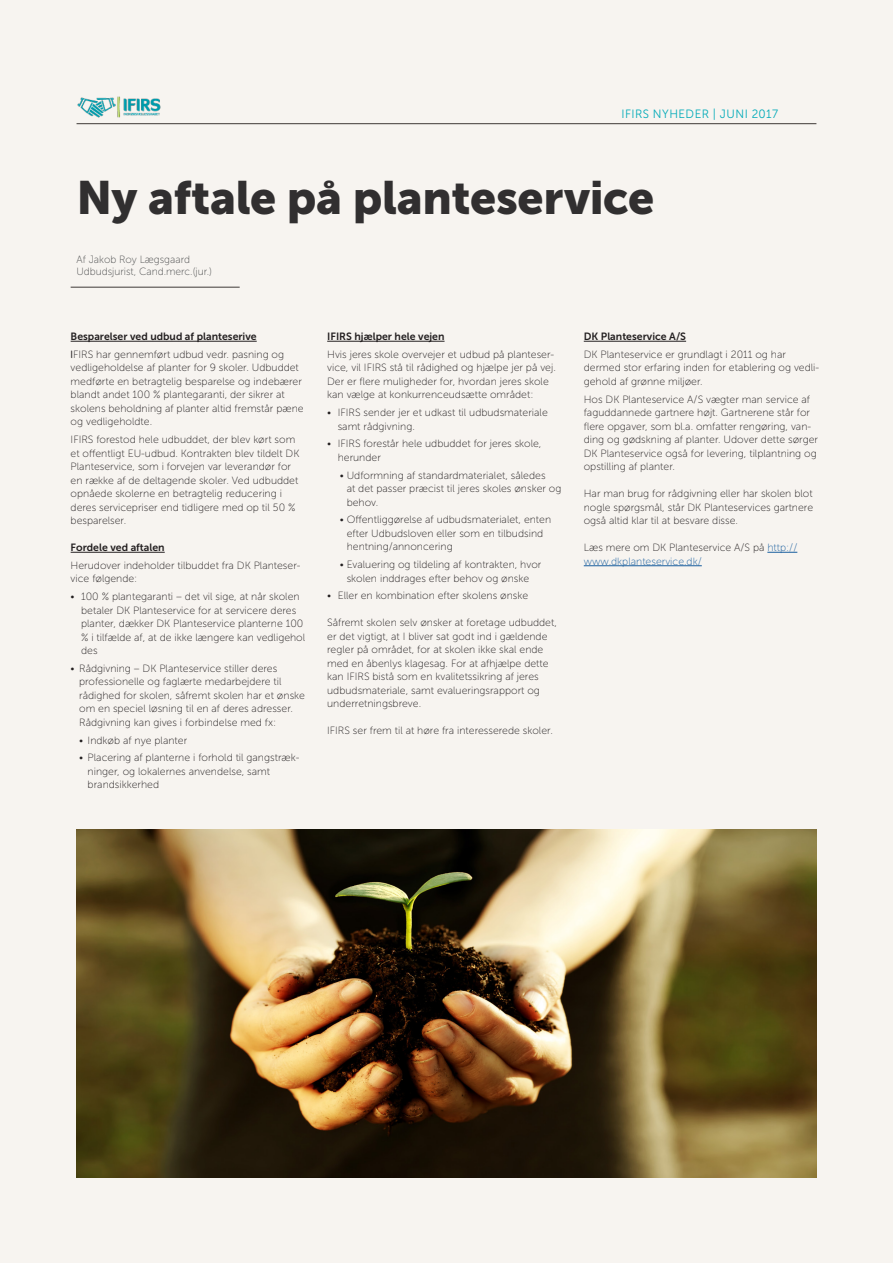
<style>
.page{position:relative;width:893px;height:1263px;background:#f7f4f0}
.page>*{position:absolute;margin:0;border:0;box-sizing:border-box;transform-origin:0 0}
.rubrik_3{font:46.5px "Museo Sans 900";letter-spacing:-.01em;color:#312f30}
.t1{font:12px "Museo Sans 300";letter-spacing:.04em;color:#00aab8}
.brød_lille_mellemrub{font:10.5px/13.5px "Museo Sans 100";color:#231f20}
.brød_lille_mellemrub-2{font:10.5px "Museo Sans 700";color:#231f20}
.brød_lille_mellemrub-3{font:10.5px/13.5px "Museo Sans 100";color:#175d9e}
.t2{font:10.5px/12.6px "Museo Sans 100";color:#4b4c4d}
.s1{font-family:"Diavlo"}
.s2{color:#231f20}
</style>
<div class="page">
<hr style="left:77px;top:123px;width:739px;height:1px;background:#3e3936">
<img style="left:77px;top:97px;width:84px;height:20px">
<hr style="left:71px;top:287px;width:169px;height:1px;background:#3e3936">
<hr style="left:71px;top:341px;width:186px;height:1px;background:#231f20">
<hr style="left:71px;top:552px;width:94px;height:1px;background:#231f20">
<hr style="left:327px;top:341px;width:118px;height:1px;background:#231f20">
<hr style="left:584px;top:341px;width:102px;height:1px;background:#231f20">
<hr style="left:767px;top:552px;width:30px;height:1px;background:#175d9e">
<hr style="left:584px;top:565px;width:118px;height:1px;background:#175d9e">
<img style="left:77px;top:830px;width:739px;height:348px">
<p class="t1" style="left:621px;top:107px;width:158px">IFIRS NYHEDER | JUNI 2017</p>
<p class="rubrik_3" style="left:77px;top:171px;width:579px">Ny aftale på planteservice</p>
<p class="t2" style="left:77px;top:253px;width:137px">Af Jakob Roy Lægsgaard<br>Udbudsjurist, Cand.merc.(jur.)</p>
<p class="brød_lille_mellemrub-2" style="left:71px;top:331px;width:188px">Besparelser ved udbud af planteserive</p>
<p class="brød_lille_mellemrub" style="left:71px;top:348px;width:234px"><span class="s1">I</span>FIRS har gennemført udbud vedr. pasning og vedligeholdelse af planter for 9 skoler. Udbuddet medførte en betragtelig besparelse og indebærer blandt andet 100 % plantegaranti, der sikrer at skolens beholdning af planter altid fremstår pæne og vedligeholdte.</p>
<p class="brød_lille_mellemrub" style="left:71px;top:433px;width:230px">IFIRS forestod hele udbuddet, der blev kørt som et offentligt EU-udbud. Kontrakten blev tildelt DK Planteservice, som i forvejen var leverandør for en række af de deltagende skoler. Ved udbuddet opnåede skolerne en betragtelig reducering i deres servicepriser end tidligere med op til 50 % besparelser.</p>
<p class="brød_lille_mellemrub-2" style="left:71px;top:542px;width:96px">Fordele ved aftalen</p>
<p class="brød_lille_mellemrub" style="left:71px;top:559px;width:231px">Herudover indeholder tilbuddet fra DK Planteser&shy;vice følgende:</p>
<p class="brød_lille_mellemrub" style="left:81px;top:590px;width:226px;text-indent:-10px">• 100 % plantegaranti – det vil sige, at når skolen betaler DK Planteservice for at servicere deres planter, dækker DK Planteservice planterne 100 % i tilfælde af, at de ikke længere kan vedligehol des</p>
<p class="brød_lille_mellemrub" style="left:79px;top:662px;width:227px;text-indent:-9px">• Rådgivning – DK Planteservice stiller deres professionelle og faglærte medarbejdere til rådighed for skolen, såfremt skolen har et ønske om en speciel løsning til en af deres adresser.<br>Rådgivning kan gives i forbindelse med fx:</p>
<p class="brød_lille_mellemrub" style="left:79px;top:733px;width:110px">• Indkøb af nye planter</p>
<p class="brød_lille_mellemrub" style="left:88px;top:751px;width:213px;text-indent:-9px">• Placering af planterne i forhold til gangstræk&shy;ninger, og lokalernes anvendelse, samt brandsikkerhed</p>
<p class="brød_lille_mellemrub-2" style="left:327px;top:331px;width:119px">IFIRS hjælper hele vejen</p>
<p class="brød_lille_mellemrub" style="left:327px;top:348px;width:230px">Hvis jeres skole overvejer et udbud på planteser&shy;vice, vil IFIRS stå til rådighed og hjælpe jer på vej.<br>Der er flere muligheder for, hvordan jeres skole kan vælge at konkurrenceudsætte området:</p>
<p class="brød_lille_mellemrub" style="left:338px;top:406px;width:212px;text-indent:-10px">• IFIRS sender jer et udkast til udbudsmateriale samt rådgivning.</p>
<p class="brød_lille_mellemrub" style="left:338px;top:437px;width:205px;text-indent:-10px">• IFIRS forestår hele udbuddet for jeres skole, herunder</p>
<p class="brød_lille_mellemrub" style="left:347px;top:468px;width:216px;text-indent:-7px">• Udformning af standardmaterialet, således<br>at det passer præcist til jeres skoles ønsker og behov.</p>
<p class="brød_lille_mellemrub" style="left:347px;top:513px;width:206px;text-indent:-7px">• Offentliggørelse af udbudsmaterialet, enten efter Udbudsloven eller som en tilbudsind hentning/annoncering</p>
<p class="brød_lille_mellemrub" style="left:340px;top:558px;width:203px;text-align:center">• Evaluering og tildeling af kontrakten, hvor skolen inddrages efter behov og ønske</p>
<p class="brød_lille_mellemrub" style="left:327px;top:589px;width:203px">• Eller en kombination efter skolens ønske</p>
<p class="brød_lille_mellemrub" style="left:327px;top:616px;width:231px">Såfremt skolen selv ønsker at foretage udbuddet, er det vigtigt, at I bliver sat godt ind i gældende regler på området, for at skolen ikke skal ende med en åbenlys klagesag. For at afhjælpe dette kan IFIRS bistå som en kvalitetssikring af jeres udbudsmateriale, samt evalueringsrapport og underretningsbreve.</p>
<p class="brød_lille_mellemrub" style="left:327px;top:724px;width:227px">IFIRS ser frem til at høre fra interesserede skoler.</p>
<p class="brød_lille_mellemrub-2" style="left:584px;top:331px;width:104px">DK Planteservice A/S</p>
<p class="brød_lille_mellemrub" style="left:584px;top:348px;width:237px">DK Planteservice er grundlagt i 2011 og har dermed stor erfaring inden for etablering og vedli&shy;gehold af grønne miljøer.</p>
<p class="brød_lille_mellemrub" style="left:584px;top:392px;width:236px">Hos DK Planteservice A/S vægter man service af faguddannede gartnere højt. Gartnerene står for flere opgaver, som bl.a. omfatter rengøring, van&shy;ding og gødskning af planter. Udover dette sørger DK Planteservice også for levering, tilplantning og opstilling af planter.</p>
<p class="brød_lille_mellemrub" style="left:584px;top:487px;width:231px;text-align:justify">Har man brug for rådgivning eller har skolen blot nogle spørgsmål, står DK Planteservices gartnere også altid klar til at besvare disse.</p>
<p class="brød_lille_mellemrub-3" style="left:584px;top:541px;width:215px"><span class="s2">Læs mere om DK Planteservice A/S på</span> http:// www.dkplanteservice.dk/</p>
</div>
